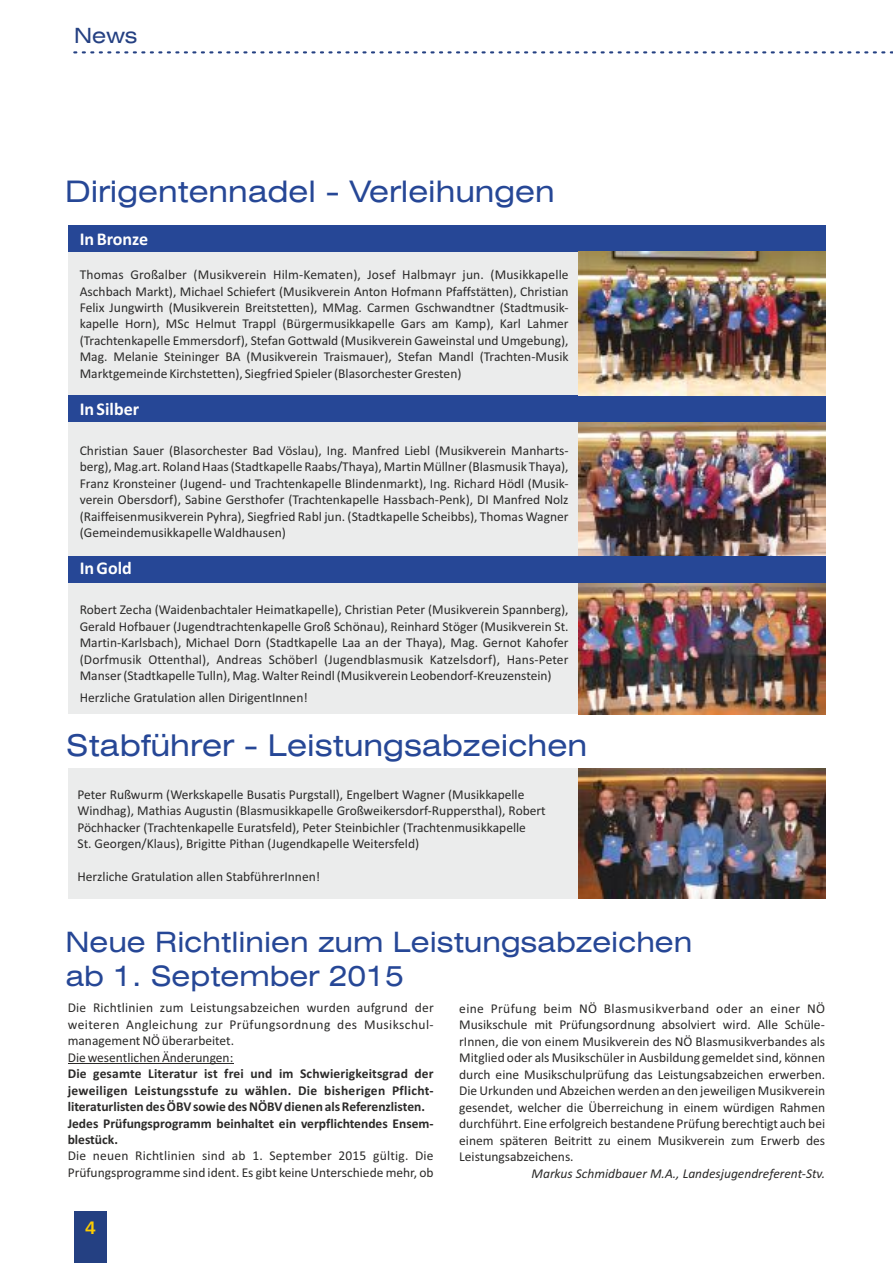
<style>
.page{position:relative;width:893px;height:1263px;background:#fff}
.page>*{position:absolute;margin:0;border:0;box-sizing:border-box;transform-origin:0 0}
.t1{font:expanded 30px "Swiss 721 BT";color:#264796}
.t2{font:expanded 29.7px "Swiss 721 BT";color:#264796}
.t3{font:expanded 28.05px/33.5px "Swiss 721 BT";color:#264796}
.t4{font:expanded 21px "Swiss 721 BT";color:#244082}
.t5{font:700 18px "Calibri";color:#fefefe}
.t6{font:18px "Humanist 777 BT Bold B";color:#fecc00}
.t7{font:13.5px/16.5px "Calibri";color:#2b2a29;text-align:justify}
.t8{font:700 13.5px/16.5px "Calibri";color:#2b2a29}
.t9{font:13.5px/16.5px "Calibri";letter-spacing:.02em;color:#2b2a29}
.t10{font:italic 13.5px "Calibri";color:#2b2a29}
</style>
<div class="page">
<div style="left:68px;top:252px;width:757px;height:462px;background:#ebecec"></div>
<img style="left:579px;top:576px;width:247px;height:138px">
<img style="left:579px;top:422px;width:246px;height:134px">
<div style="left:68px;top:395px;width:757px;height:27px;background:#264796"></div>
<div style="left:68px;top:556px;width:757px;height:27px;background:#264796"></div>
<div style="left:68px;top:225px;width:757px;height:27px;background:#264796"></div>
<div style="left:74px;top:1211px;width:33px;height:52px;background:#244082"></div>
<svg style="left:74px;top:51px;width:819px;height:2px"></svg>
<img style="left:579px;top:251px;width:246px;height:144px">
<div style="left:68px;top:768px;width:757px;height:130px;background:#ebecec"></div>
<img style="left:579px;top:768px;width:246px;height:130px">
<hr style="left:68px;top:1063px;width:165px;height:1px;background:#2b2a29">
<h3 class="t4" style="left:74px;top:27px;width:65px">News</h3>
<h2 class="t2" style="left:65px;top:180px;width:491px">Dirigentennadel - Verleihungen</h2>
<h3 class="t5" style="left:80px;top:231px;width:70px">In Bronze</h3>
<p class="t7" style="left:80px;top:267px;width:490px">Thomas Großalber (Musikverein Hilm-Kematen), Josef Halbmayr jun. (Musikkapelle Aschbach Markt), Michael Schiefert (Musikverein Anton Hofmann Pfaffstätten), Christian Felix Jungwirth (Musikverein Breitstetten), MMag. Carmen Gschwandtner (Stadtmusik&shy;kapelle Horn), MSc Helmut Trappl (Bürgermusikkapelle Gars am Kamp), Karl Lahmer (Trachtenkapelle Emmersdorf), Stefan Gottwald (Musikverein Gaweinstal und Umgebung), Mag. Melanie Steininger BA (Musikverein Traismauer), Stefan Mandl (Trachten-Musik Marktgemeinde Kirchstetten), Siegfried Spieler (Blasorchester Gresten)</p>
<h3 class="t5" style="left:80px;top:402px;width:61px">In Silber</h3>
<p class="t7" style="left:80px;top:443px;width:490px">Christian Sauer (Blasorchester Bad Vöslau), Ing. Manfred Liebl (Musikverein Manharts&shy;berg), Mag.art. Roland Haas (Stadtkapelle Raabs/Thaya), Martin Müllner (Blasmusik Thaya), Franz Kronsteiner (Jugend- und Trachtenkapelle Blindenmarkt), Ing. Richard Hödl (Musik&shy;verein Obersdorf), Sabine Gersthofer (Trachtenkapelle Hassbach-Penk), DI Manfred Nolz (Raiffeisenmusikverein Pyhra), Siegfried Rabl jun. (Stadtkapelle Scheibbs), Thomas Wagner (Gemeindemusikkapelle Waldhausen)</p>
<h3 class="t5" style="left:80px;top:561px;width:54px">In Gold</h3>
<p class="t7" style="left:80px;top:602px;width:490px">Robert Zecha (Waidenbachtaler Heimatkapelle), Christian Peter (Musikverein Spannberg), Gerald Hofbauer (Jugendtrachtenkapelle Groß Schönau), Reinhard Stöger (Musikverein St.<br>Martin-Karlsbach), Michael Dorn (Stadtkapelle Laa an der Thaya), Mag. Gernot Kahofer (Dorfmusik Ottenthal), Andreas Schöberl (Jugendblasmusik Katzelsdorf), Hans-Peter Manser (Stadtkapelle Tulln), Mag. Walter Reindl (Musikverein Leobendorf-Kreuzenstein)</p>
<p class="t7" style="left:80px;top:690px;width:230px">Herzliche Gratulation allen DirigentInnen!</p>
<h1 class="t1" style="left:66px;top:734px;width:522px">Stabführer - Leistungsabzeichen</h1>
<p class="t7" style="left:77px;top:787px;width:470px;text-align:left">Peter Rußwurm (Werkskapelle Busatis Purgstall), Engelbert Wagner (Musikkapelle Windhag), Mathias Augustin (Blasmusikkapelle Großweikersdorf-Ruppersthal), Robert Pöchhacker (Trachtenkapelle Euratsfeld), Peter Steinbichler (Trachtenmusikkapelle<br>St. Georgen/Klaus), Brigitte Pithan (Jugendkapelle Weitersfeld)</p>
<p class="t7" style="left:77px;top:869px;width:244px">Herzliche Gratulation allen StabführerInnen!</p>
<h3 class="t3" style="left:65px;top:928px;width:628px">Neue Richtlinien zum Leistungsabzeichen ab 1. September 2015</h3>
<p class="t9" style="left:68px;top:1000px;width:367px">Die Richtlinien zum Leistungsabzeichen wurden aufgrund der weiteren Angleichung zur Prüfungsordnung des Musikschul&shy;management NÖ überarbeitet.<br>Die wesentlichen Änderungen:</p>
<p class="t8" style="left:68px;top:1066px;width:367px">Die gesamte Literatur ist frei und im Schwierigkeitsgrad der jeweiligen Leistungsstufe zu wählen. Die bisherigen Pflicht&shy;literaturlisten des ÖBV sowie des NÖBV dienen als Referenzlisten.<br>Jedes Prüfungsprogramm beinhaltet ein verpflichtendes Ensem&shy;blestück.</p>
<p class="t7" style="left:68px;top:1149px;width:367px">Die neuen Richtlinien sind ab 1. September 2015 gültig. Die<br>Prüfungsprogramme sind ident. Es gibt keine Unterschiede mehr, ob</p>
<p class="t7" style="left:459px;top:1001px;width:367px">eine Prüfung beim NÖ Blasmusikverband oder an einer NÖ Musikschule mit Prüfungsordnung absolviert wird. Alle Schüle&shy;rInnen, die von einem Musikverein des NÖ Blasmusikverbandes als Mitglied oder als Musikschüler in Ausbildung gemeldet sind, können durch eine Musikschulprüfung das Leistungsabzeichen erwerben.<br>Die Urkunden und Abzeichen werden an den jeweiligen Musikverein gesendet, welcher die Überreichung in einem würdigen Rahmen durchführt. Eine erfolgreich bestandene Prüfung berechtigt auch bei einem späteren Beitritt zu einem Musikverein zum Erwerb des Leistungsabzeichens.</p>
<p class="t10" style="left:531px;top:1167px;width:295px">Markus Schmidbauer M.A., Landesjugendreferent-Stv.</p>
<h3 class="t6" style="left:85px;top:1220px;width:12px">4</h3>
</div>
